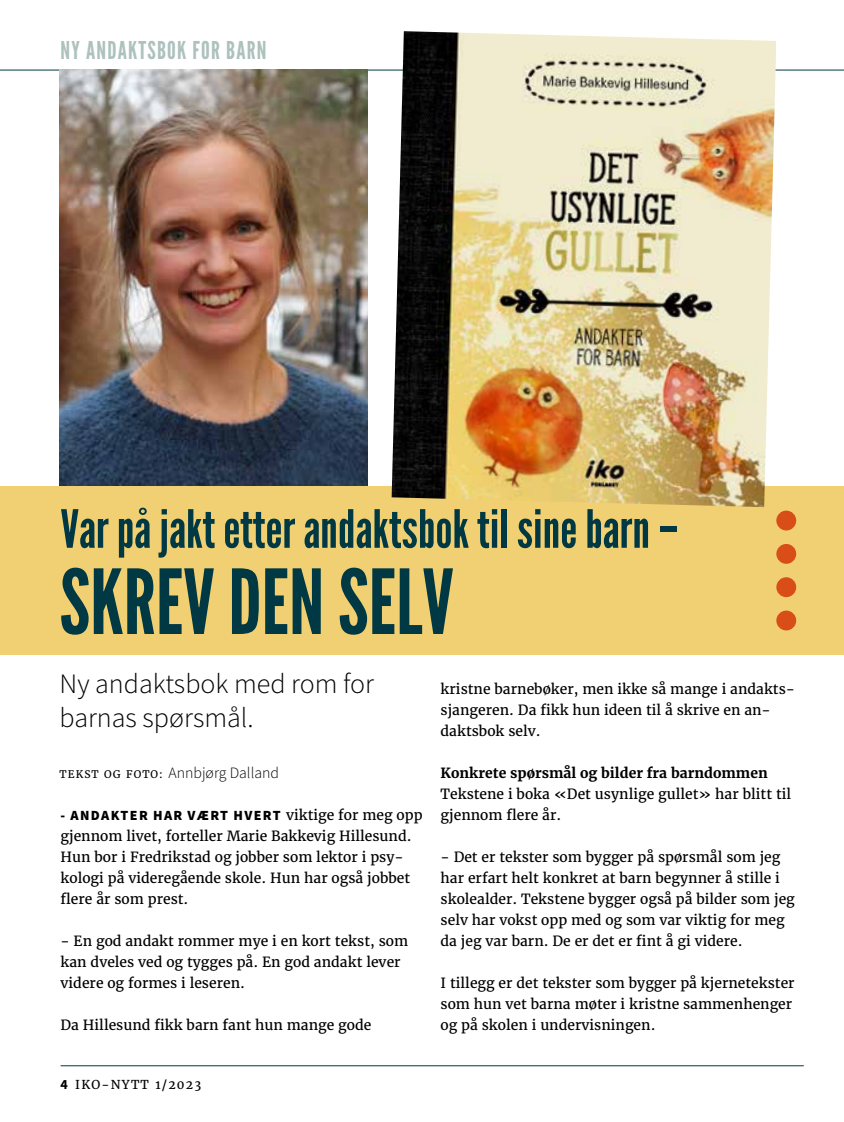
<style>
.page{position:relative;width:844px;height:1122px;background:#fff}
.page>*{position:absolute;margin:0;border:0;box-sizing:border-box;transform-origin:0 0}
.t1{font:89.25px "League Gothic";color:#003843}
.t2{font:52.5px "League Gothic";color:#003843}
.t3{font:300 28px/33.6px "Source Sans Pro";color:#000}
.t4{font:24.5px "League Gothic";letter-spacing:.05em;color:#adc1bd}
.t5{font:300 15.75px "Source Sans Pro";color:#000}
.t6{font:14px/21px "Merriweather";color:#000}
.t7{font:900 14px "Source Sans Pro";letter-spacing:.1em;color:#000}
.t8{font:700 14px "Merriweather";color:#000}
.t9{font:12.25px "Merriweather";letter-spacing:.1em;color:#000}
.s1{font-family:"Merriweather";font-weight:400;font-size:10.5px}
.s2{font-family:"Merriweather";font-weight:400}
.s3{font-family:"Source Sans Pro";font-weight:700;font-size:14px}
</style>
<div class="page">
<hr style="left:61px;top:1064px;width:742px;height:1px;background:#003843">
<div style="left:0;top:485px;width:843px;height:169px;background:#f0d072"></div>
<hr style="left:0;top:70px;width:843px;height:1px;background:#003843">
<div style="left:776px;top:510px;width:20px;height:20px;background:#d94d19;border-radius:50%"></div>
<div style="left:776px;top:577px;width:20px;height:20px;background:#d94d19;border-radius:50%"></div>
<div style="left:776px;top:544px;width:20px;height:19px;background:#d94d19;border-radius:50%"></div>
<div style="left:776px;top:610px;width:20px;height:20px;background:#d94d19;border-radius:50%"></div>
<img style="left:60px;top:69px;width:307px;height:416px">
<img style="left:391px;top:31px;width:385px;height:476px">
<h3 class="t4" style="left:61px;top:36px;width:207px">NY ANDAKTSBOK FOR BARN</h3>
<h2 class="t2" style="left:61px;top:497px;width:619px">Var på jakt etter andaktsbok til sine barn –</h2>
<h1 class="t1" style="left:60px;top:549px;width:395px">SKREV DEN SELV</h1>
<h3 class="t3" style="left:60px;top:667px;width:316px">Ny andaktsbok med rom for barnas spørsmål.</h3>
<p class="t5" style="left:60px;top:763px;width:221px"><span class="s1">TEKST OG FOTO:</span> Annbjørg Dalland</p>
<p class="t7" style="left:61px;top:805px;width:363px">- ANDAKTER HAR VÆRT HVERT <span class="s2">viktige for meg opp</span></p>
<p class="t6" style="left:61px;top:825px;width:352px">gjennom livet, forteller Marie Bakkevig Hillesund.<br>Hun bor i Fredrikstad og jobber som lektor i psy&shy;kologi på videregående skole. Hun har også jobbet flere år som prest.</p>
<p class="t6" style="left:61px;top:930px;width:349px">- En god andakt rommer mye i en kort tekst, som kan dveles ved og tygges på. En god andakt lever videre og formes i leseren.</p>
<p class="t6" style="left:61px;top:1014px;width:312px">Da Hillesund fikk barn fant hun mange gode</p>
<p class="t9" style="left:61px;top:1076px;width:142px"><span class="s3">4</span> IKO-NYTT 1/2023</p>
<p class="t6" style="left:440px;top:678px;width:356px">kristne barnebøker, men ikke så mange i andakts&shy;sjangeren. Da fikk hun ideen til å skrive en an&shy;daktsbok selv.</p>
<p class="t8" style="left:440px;top:763px;width:328px">Konkrete spørsmål og bilder fra barndommen</p>
<p class="t6" style="left:440px;top:783px;width:352px">Tekstene i boka «Det usynlige gullet» har blitt til gjennom flere år.</p>
<p class="t6" style="left:440px;top:846px;width:356px">- Det er tekster som bygger på spørsmål som jeg har erfart helt konkret at barn begynner å stille i skolealder. Tekstene bygger også på bilder som jeg selv har vokst opp med og som var viktig for meg da jeg var barn. De er det er fint å gi videre.</p>
<p class="t6" style="left:440px;top:972px;width:355px">I tillegg er det tekster som bygger på kjernetekster som hun vet barna møter i kristne sammenhenger og på skolen i undervisningen.</p>
</div>
